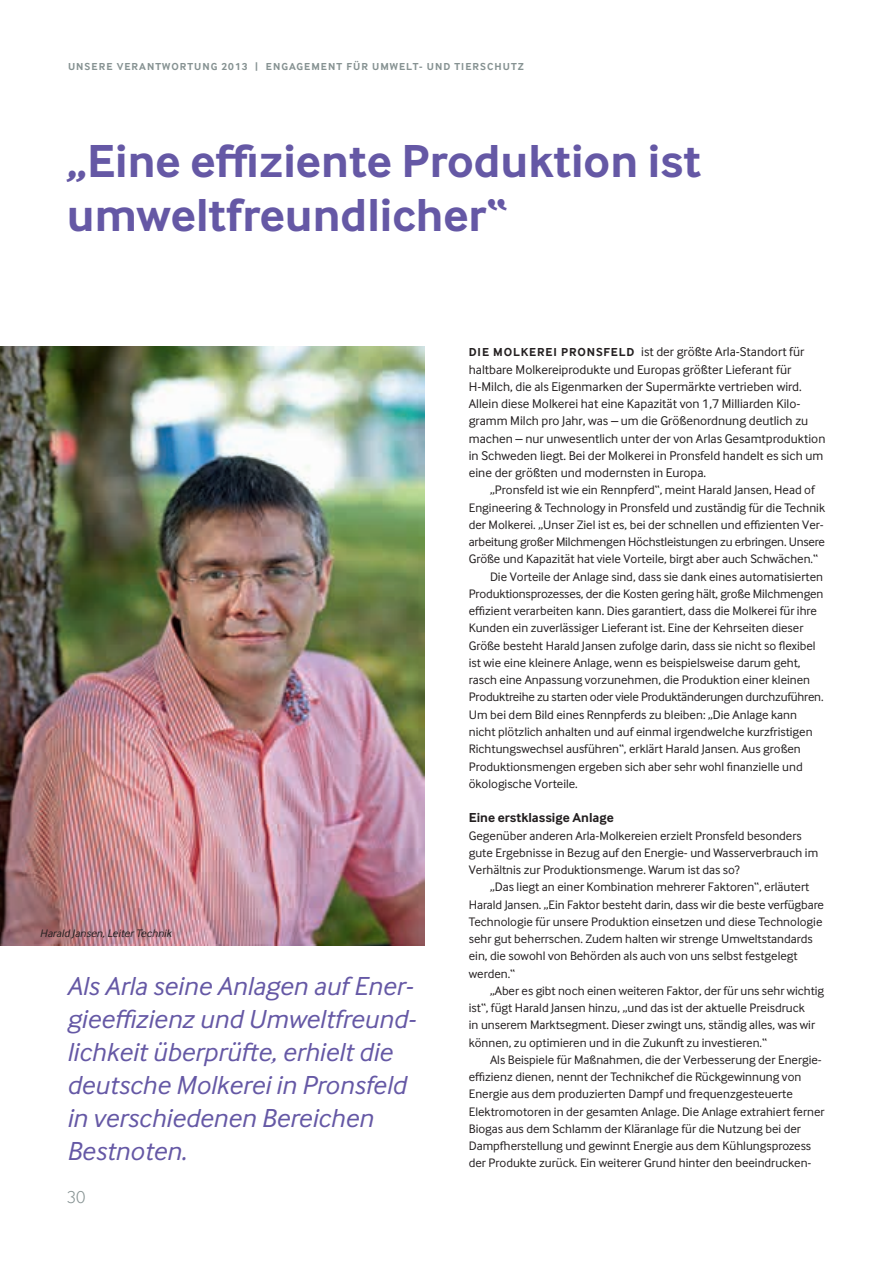
<style>
.page{position:relative;width:893px;height:1263px;background:#fff}
.page>*{position:absolute;margin:0;border:0;box-sizing:border-box;transform-origin:0 0}
.t1{font:700 48px/54px "Inter Face Corp";color:#6558a5}
.t2{font:italic 27px/33px "Inter Face Corp";color:#6558a5}
.t3{font:300 18px "Inter Face Corp";color:#869292}
.t4{font:700 13.5px "Inter Face Corp";color:#231f20}
.t5{font:13.2px/17.2px "Inter Face Corp";color:#231f20}
.t6{font:12.75px/17.2px "Inter Face Corp";color:#231f20}
.t7{font:italic 11.25px "Inter Face Corp";color:#231f20}
.t8{font:700 10.5px "Inter Face Corp";letter-spacing:.1em;color:#869292}
.s1{font-weight:700;font-size:12px}
</style>
<div class="page">
<img style="left:0;top:347px;width:424px;height:598px">
<p class="t8" style="left:68px;top:61px;width:457px">UNSERE VERANTWORTUNG 2013 | ENGAGEMENT FÜR UMWELT- UND TIERSCHUTZ</p>
<h1 class="t1" style="left:67px;top:133px;width:636px">„Eine effiziente Produktion ist umweltfreundlicher“</h1>
<p class="t7" style="left:40px;top:927px;width:133px">Harald Jansen, Leiter Technik</p>
<h2 class="t2" style="left:67px;top:969px;width:351px">Als Arla seine Anlagen auf Ener&shy;gieeffizienz und Umweltfreund&shy;lichkeit überprüfte, erhielt die deutsche Molkerei in Pronsfeld in verschiedenen Bereichen<br>Bestnoten.</h2>
<h3 class="t3" style="left:67px;top:1186px;width:20px">30</h3>
<p class="t5" style="left:469px;top:343px;width:358px"><span class="s1">DIE MOLKEREI PRONSFELD</span> ist der größte Arla-Standort für haltbare Molkereiprodukte und Europas größter Lieferant für H-Milch, die als Eigenmarken der Supermärkte vertrieben wird.<br>Allein diese Molkerei hat eine Kapazität von 1,7 Milliarden Kilo&shy;gramm Milch pro Jahr, was – um die Größenordnung deutlich zu machen – nur unwesentlich unter der von Arlas Gesamtproduktion in Schweden liegt. Bei der Molkerei in Pronsfeld handelt es sich um eine der größten und modernsten in Europa.</p>
<p class="t6" style="left:490px;top:481px;width:326px">„Pronsfeld ist wie ein Rennpferd“, meint Harald Jansen, Head of</p>
<p class="t6" style="left:469px;top:499px;width:358px">Engineering &amp; Technology in Pronsfeld und zuständig für die Technik</p>
<p class="t6" style="left:469px;top:516px;width:356px">der Molkerei. „Unser Ziel ist es, bei der schnellen und effizienten Ver-</p>
<p class="t6" style="left:469px;top:533px;width:358px">arbeitung großer Milchmengen Höchstleistungen zu erbringen. Unsere</p>
<p class="t6" style="left:469px;top:550px;width:351px">Größe und Kapazität hat viele Vorteile, birgt aber auch Schwächen.“</p>
<p class="t6" style="left:490px;top:568px;width:335px">Die Vorteile der Anlage sind, dass sie dank eines automatisierten</p>
<p class="t6" style="left:469px;top:585px;width:356px">Produktionsprozesses, der die Kosten gering hält, große Milchmengen</p>
<p class="t6" style="left:469px;top:602px;width:350px">effizient verarbeiten kann. Dies garantiert, dass die Molkerei für ihre</p>
<p class="t6" style="left:469px;top:619px;width:336px">Kunden ein zuverlässiger Lieferant ist. Eine der Kehrseiten dieser</p>
<p class="t6" style="left:469px;top:637px;width:348px">Größe besteht Harald Jansen zufolge darin, dass sie nicht so flexibel</p>
<p class="t6" style="left:469px;top:654px;width:333px">ist wie eine kleinere Anlage, wenn es beispielsweise darum geht,</p>
<p class="t6" style="left:469px;top:671px;width:343px">rasch eine Anpassung vorzunehmen, die Produktion einer kleinen</p>
<p class="t6" style="left:469px;top:688px;width:356px">Produktreihe zu starten oder viele Produktänderungen durchzuführen.</p>
<p class="t6" style="left:469px;top:706px;width:330px">Um bei dem Bild eines Rennpferds zu bleiben: „Die Anlage kann</p>
<p class="t6" style="left:469px;top:723px;width:345px">nicht plötzlich anhalten und auf einmal irgendwelche kurzfristigen</p>
<p class="t6" style="left:469px;top:740px;width:333px">Richtungswechsel ausführen“, erklärt Harald Jansen. Aus großen</p>
<p class="t6" style="left:469px;top:757px;width:335px">Produktionsmengen ergeben sich aber sehr wohl finanzielle und</p>
<p class="t6" style="left:469px;top:775px;width:111px">ökologische Vorteile.</p>
<p class="t4" style="left:469px;top:810px;width:146px">Eine erstklassige Anlage</p>
<p class="t6" style="left:469px;top:826px;width:351px">Gegenüber anderen Arla-Molkereien erzielt Pronsfeld besonders gute Ergebnisse in Bezug auf den Energie- und Wasserverbrauch im<br>Verhältnis zur Produktionsmenge. Warum ist das so?</p>
<p class="t6" style="left:469px;top:878px;width:357px;text-indent:21px">„Das liegt an einer Kombination mehrerer Faktoren“, erläutert Harald Jansen. „Ein Faktor besteht darin, dass wir die beste verfügbare Technologie für unsere Produktion einsetzen und diese Technologie sehr gut beherrschen. Zudem halten wir strenge Umweltstandards ein, die sowohl von Behörden als auch von uns selbst festgelegt werden.“</p>
<p class="t6" style="left:469px;top:982px;width:357px;text-indent:21px">„Aber es gibt noch einen weiteren Faktor, der für uns sehr wichtig ist“, fügt Harald Jansen hinzu, „und das ist der aktuelle Preisdruck<br>in unserem Marktsegment. Dieser zwingt uns, ständig alles, was wir können, zu optimieren und in die Zukunft zu investieren.“</p>
<p class="t6" style="left:469px;top:1051px;width:357px;text-indent:21px">Als Beispiele für Maßnahmen, die der Verbesserung der Energie&shy;effizienz dienen, nennt der Technikchef die Rückgewinnung von Energie aus dem produzierten Dampf und frequenzgesteuerte Elektromotoren in der gesamten Anlage. Die Anlage extrahiert ferner Biogas aus dem Schlamm der Kläranlage für die Nutzung bei der Dampfherstellung und gewinnt Energie aus dem Kühlungsprozess der Produkte zurück. Ein weiterer Grund hinter den beeindrucken-</p>
</div>
